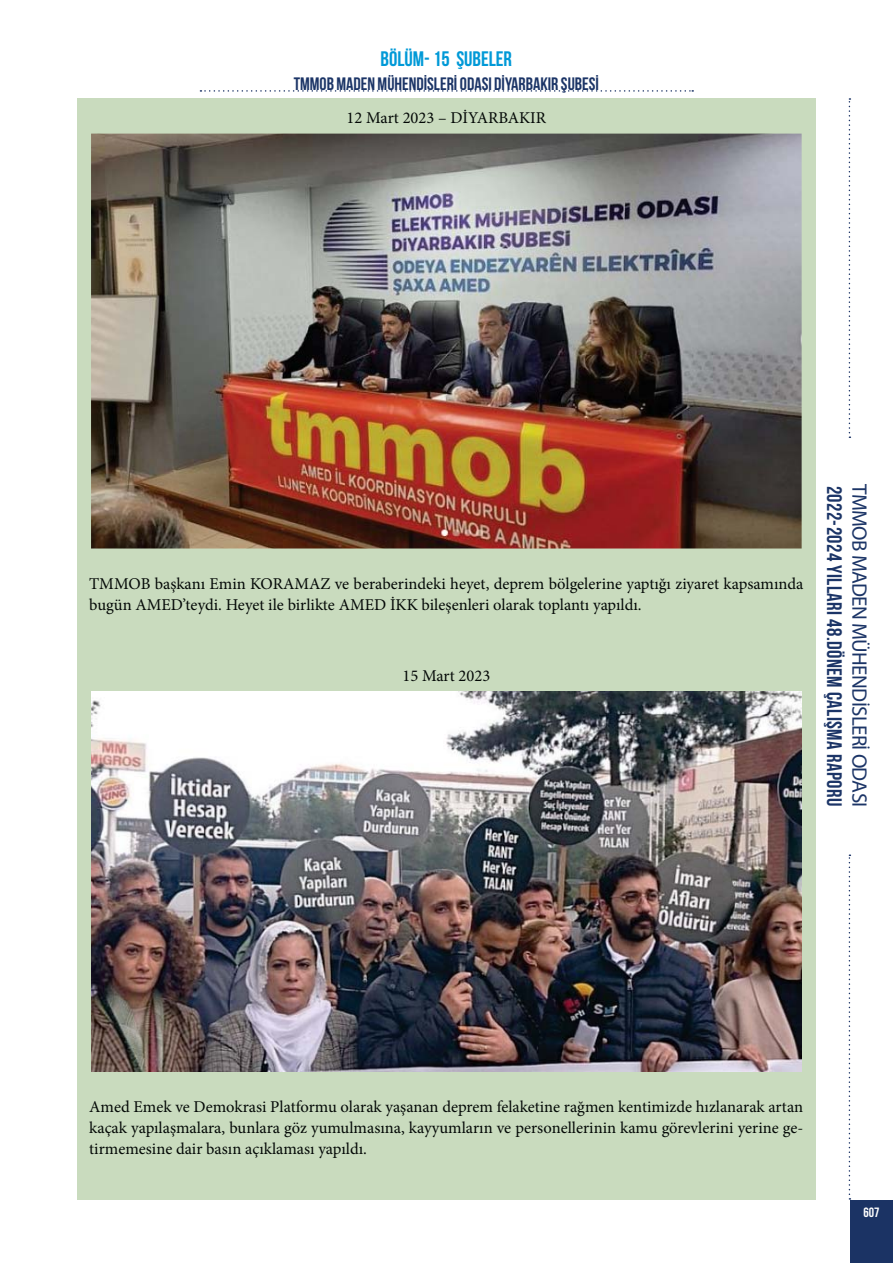
<style>
.page{position:relative;width:893px;height:1263px;background:#fff}
.page>*{position:absolute;margin:0;border:0;box-sizing:border-box;transform-origin:0 0}
.t1{font:700 21px "Bebas Neue";letter-spacing:.02em;color:#1c3567}
.t2{font:21px "Myriad Pro";letter-spacing:-.03em;color:#1c3567}
.t3{font:700 21px "Bebas Neue";color:#0099d7}
.t4{font:700 18px "Bebas Neue";color:#1c3567}
.t5{font:16.5px/21px "Minion Pro";color:#030806}
.t6{font:700 13.5px "Bebas Neue";color:#fff}
</style>
<div class="page">
<div style="left:77px;top:98px;width:739px;height:1102px;background:#c9dbbe"></div>
<div style="left:850px;top:1200px;width:43px;height:63px;background:#1b3364"></div>
<svg style="left:200px;top:90px;width:493px;height:2px"></svg>
<svg style="left:849px;top:98px;width:1px;height:340px"></svg>
<svg style="left:849px;top:855px;width:1px;height:345px"></svg>
<img style="left:91px;top:134px;width:711px;height:415px">
<img style="left:91px;top:692px;width:711px;height:379px">
<p class="t3" style="left:381px;top:47px;width:133px">BÖLÜM- 15 ŞUBELER</p>
<p class="t4" style="left:294px;top:73px;width:307px">TMMOB MADEN MÜHENDİSLERİ ODASI DİYARBAKIR ŞUBESİ</p>
<p class="t5" style="left:347px;top:108px;width:201px">12 Mart 2023 – DİYARBAKIR</p>
<p class="t5" style="left:89px;top:574px;width:716px">TMMOB başkanı Emin KORAMAZ ve beraberindeki heyet, deprem bölgelerine yaptığı ziyaret kapsamında bugün AMED’teydi. Heyet ile birlikte AMED İKK bileşenleri olarak toplantı yapıldı.</p>
<p class="t5" style="left:402px;top:666px;width:89px">15 Mart 2023</p>
<p class="t1" style="left:847px;top:486px;width:322px;rotate:90deg">2022-2024 YILLARI 48.DÖNEM ÇALIŞMA RAPORU</p>
<p class="t2" style="left:872px;top:484px;width:325px;rotate:90deg">TMMOB MADEN MÜHENDİSLERİ ODASI</p>
<p class="t5" style="left:89px;top:1097px;width:715px;text-align:justify">Amed Emek ve Demokrasi Platformu olarak yaşanan deprem felaketine rağmen kentimizde hızlanarak artan kaçak yapılaşmalara, bunlara göz yumulmasına, kayyumların ve personellerinin kamu görevlerini yerine ge&shy;tirmemesine dair basın açıklaması yapıldı.</p>
<p class="t6" style="left:863px;top:1204px;width:18px">607</p>
</div>
